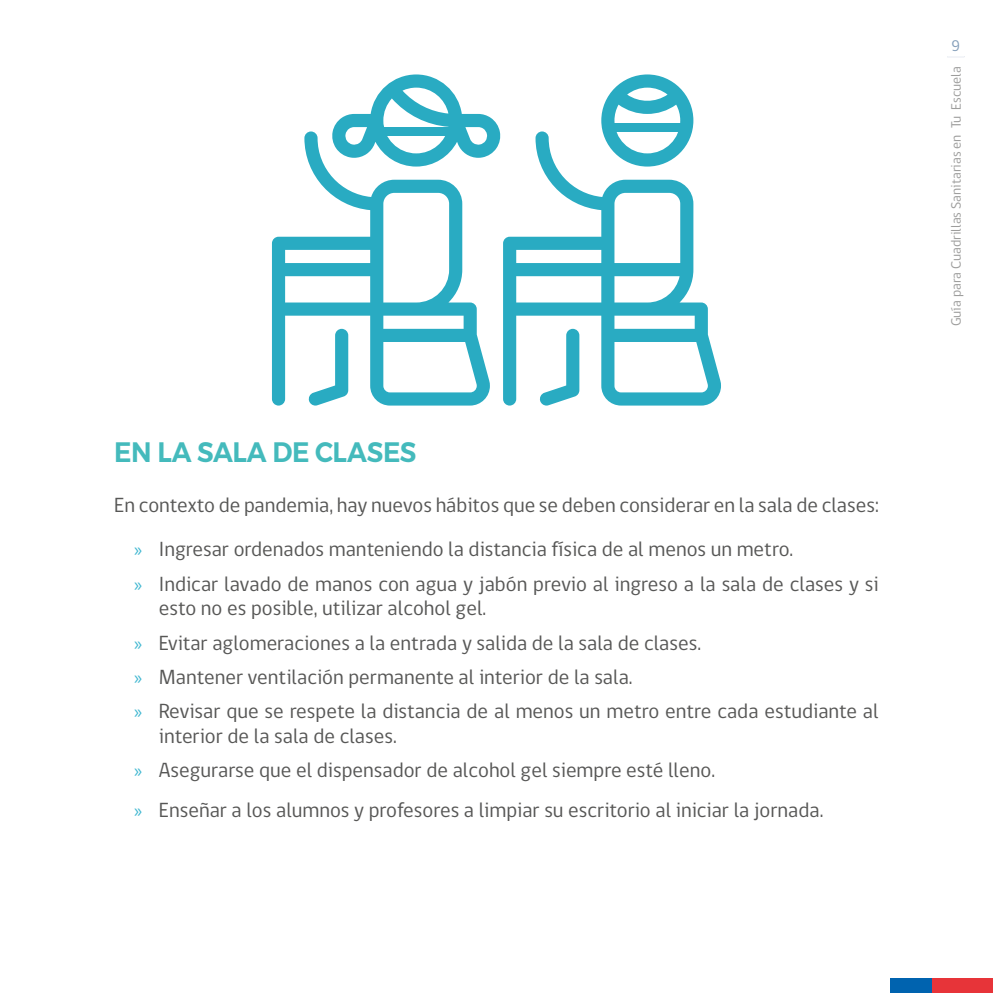
<style>
.page{position:relative;width:993px;height:993px;background:#fff}
.page>*{position:absolute;margin:0;border:0;box-sizing:border-box;transform-origin:0 0}
.t1{font:600 28px "Montserrat";letter-spacing:-.015em;color:#44babc;scale:.93 1}
.t2{font:21px/34.5px "gob CL";color:#575756}
.t3{font:15.75px "gob CL";color:#859fba}
.t4{font:14px "gob CL";color:#9d9d9c}
.s1{font-family:"Myriad Pro";font-size:19.25px;color:#3db6d0}
</style>
<div class="page">
<div style="left:889px;top:977px;width:43px;height:15px;background:#0063af"></div>
<div style="left:932px;top:977px;width:60px;height:15px;background:#e73439"></div>
<svg style="left:947px;top:56px;width:17px;height:1px"></svg>
<svg style="left:601px;top:74px;width:92px;height:57px"></svg>
<svg style="left:503px;top:131px;width:217px;height:274px"></svg>
<svg style="left:332px;top:74px;width:168px;height:81px"></svg>
<svg style="left:272px;top:131px;width:217px;height:274px"></svg>
<div style="left:381px;top:127px;width:69px;height:9px;background:#29abc2"></div>
<div style="left:612px;top:123px;width:69px;height:9px;background:#29abc2"></div>
<h1 class="t1" style="left:114px;top:430px;width:326px">EN LA SALA DE CLASES</h1>
<p class="t2" style="left:134px;top:483px;width:746px;line-height:44.3px;text-indent:-20px">En contexto de pandemia, hay nuevos hábitos que se deben considerar en la sala de clases: <span class="s1">»</span> Ingresar ordenados manteniendo la distancia física de al menos un metro.</p>
<p class="t2" style="left:159px;top:571px;width:721px;line-height:24.5px;text-indent:-25px"><span class="s1">»</span> Indicar lavado de manos con agua y jabón previo al ingreso a la sala de clases y si esto no es posible, utilizar alcohol gel.</p>
<p class="t2" style="left:134px;top:625px;width:746px"><span class="s1">»</span> Evitar aglomeraciones a la entrada y salida de la sala de clases.<br><span class="s1">»</span> Mantener ventilación permanente al interior de la sala.<br><span class="s1">»</span> Revisar que se respete la distancia de al menos un metro entre cada estudiante al</p>
<p class="t2" style="left:134px;top:719px;width:582px;text-indent:25px">interior de la sala de clases.<br><span class="s1">»</span> Asegurarse que el dispensador de alcohol gel siempre esté lleno.</p>
<p class="t2" style="left:134px;top:793px;width:690px"><span class="s1">»</span> Enseñar a los alumnos y profesores a limpiar su escritorio al iniciar la jornada.</p>
<p class="t3" style="left:951px;top:35px;width:10px">9</p>
<p class="t4" style="left:946px;top:326px;width:262px;rotate:-90deg">Guía para Cuadrillas Sanitarias en Tu Escuela</p>
</div>
